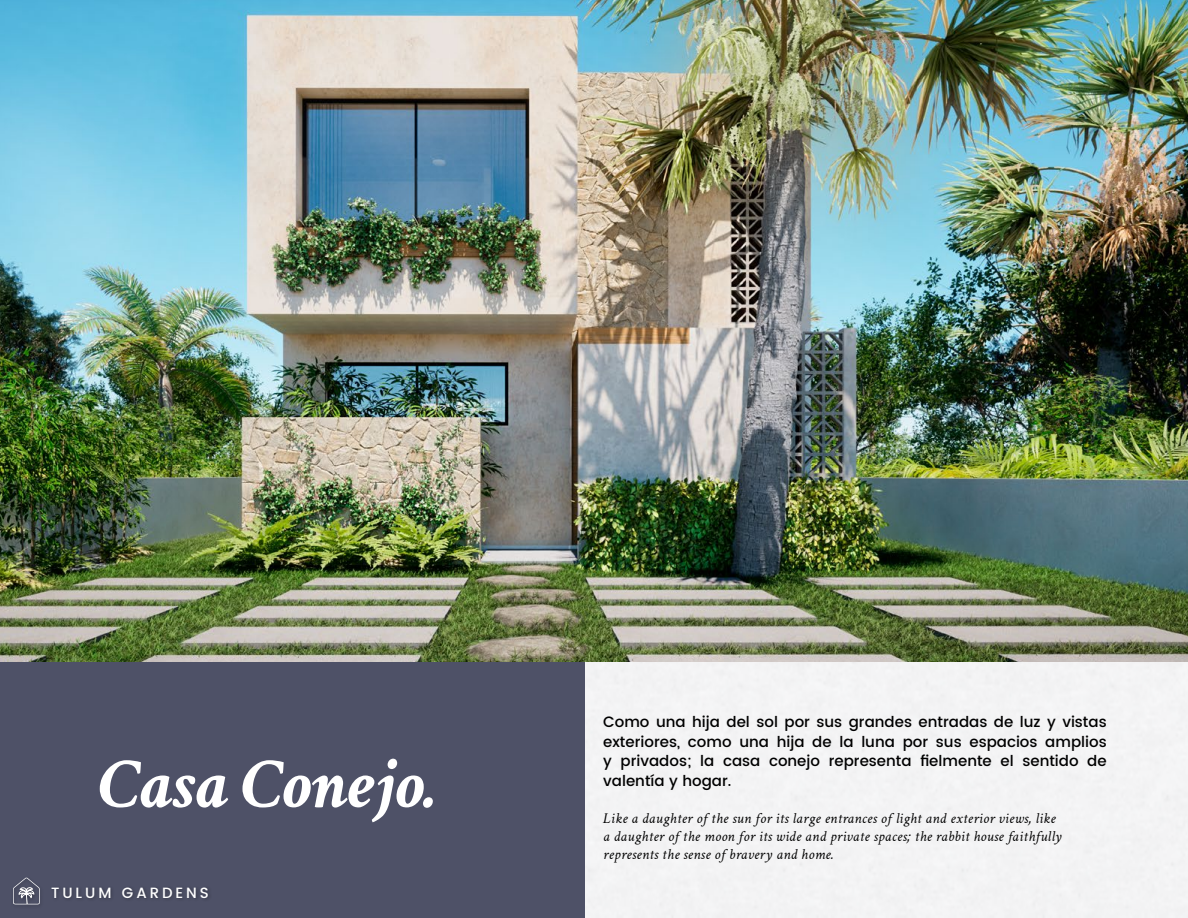
<style>
.page{position:relative;width:1188px;height:918px;background:#fff}
.page>*{position:absolute;margin:0;border:0;box-sizing:border-box;transform-origin:0 0}
.t1{font:italic 700 71.85px "Crimson Text";color:#fff}
.t2{font:italic 15px/18px "Crimson Text";letter-spacing:.02em;color:#000}
.t3{font:500 15px/19.5px "Poppins";color:#000;text-align:justify}
.t4{font:500 14.85px "Poppins";letter-spacing:.2em;color:#fff}
</style>
<div class="page">
<div style="left:0;top:0;width:585px;height:918px;background:#4e5167"></div>
<img style="left:0;top:0;width:1188px;height:662px">
<div style="left:11px;top:876px;width:202px;height:33px;background:#000;opacity:.31"></div>
<svg style="left:13px;top:877px;width:27px;height:27px"></svg>
<h1 class="t1" style="left:99px;top:731px;width:341px">Casa Conejo.</h1>
<p class="t4" style="left:51px;top:882px;width:159px">TULUM GARDENS</p>
<p class="t3" style="left:603px;top:712px;width:505px">Como una hija del sol por sus grandes entradas de luz y vistas exteriores, como una hija de la luna por sus espacios amplios y privados; la casa conejo representa fielmente el sentido de valentía y hogar.</p>
<p class="t2" style="left:603px;top:808px;width:460px">Like a daughter of the sun for its large entrances of light and exterior views, like a daughter of the moon for its wide and private spaces; the rabbit house faithfully represents the sense of bravery and home.</p>
</div>
